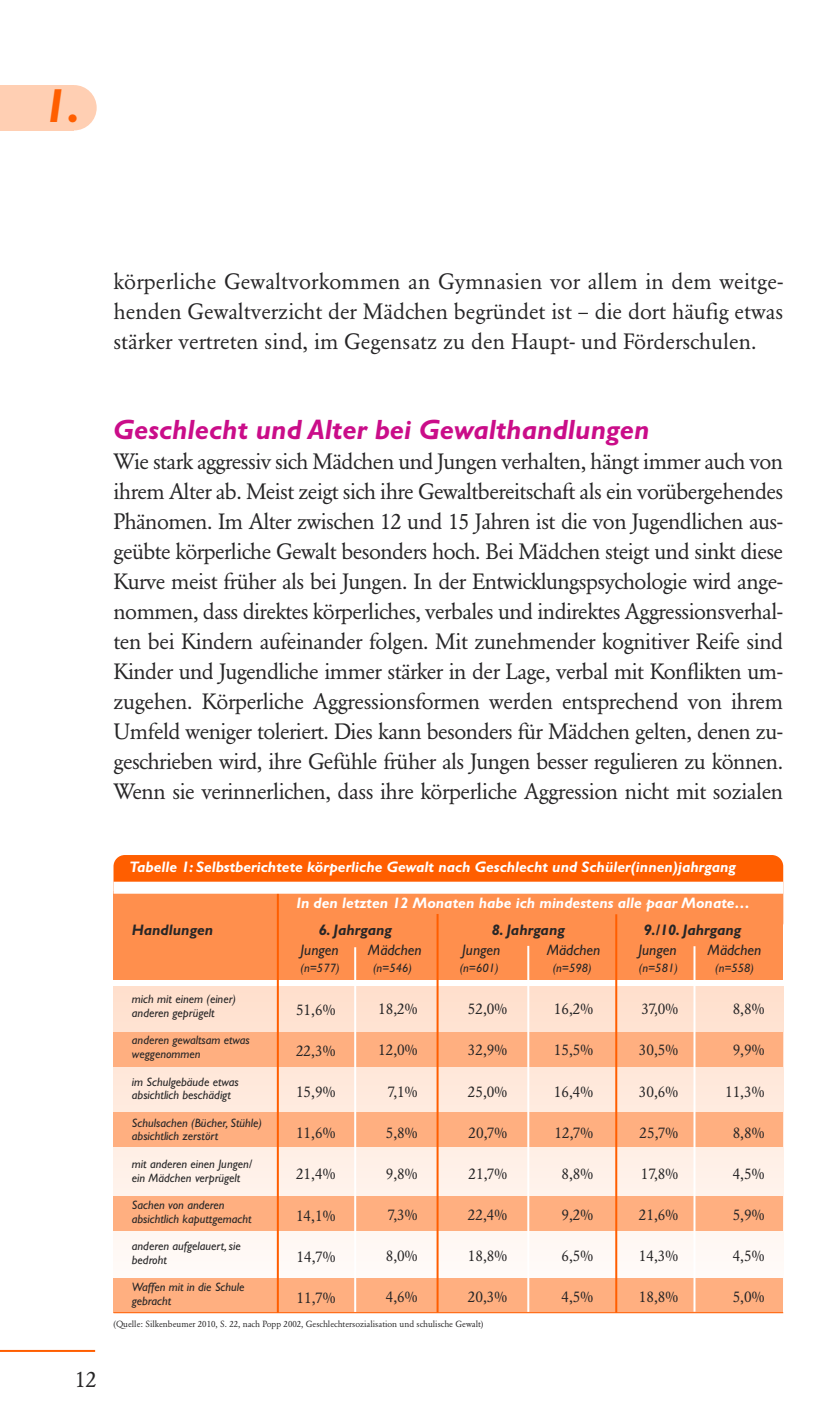
<style>
.page{position:relative;width:840px;height:1418px;background:#fff}
.page>*{position:absolute;margin:0;border:0;box-sizing:border-box;transform-origin:0 0}
.t1{font:italic 700 48px "Gill Sans";color:#ff5e00}
.t2{font:italic 700 28px "Gill Sans";color:#ca0d89}
.t3{font:22px/30px "Garamond BE";letter-spacing:-.02em;color:#272627;text-align:justify}
.t4{font:15.2px "Garamond BE";color:#272627}
.t5{font:italic 700 15.2px "Gill Sans";color:#fff}
.t6{font:italic 700 15.2px "Gill Sans";color:#272627}
.t7{font:italic 15.2px "Gill Sans";color:#272627}
.t8{font:italic 12.2px/13.8px "Gill Sans";color:#272627}
.t9{font:8.8px "Garamond BE";color:#272627}
</style>
<div class="page">
<div style="left:0;top:85px;width:74px;height:45px;background:#ffcfb3"></div>
<div style="left:51px;top:85px;width:46px;height:45px;background:#ffcfb3;border-radius:50%"></div>
<hr style="left:0;top:1349px;width:95px;height:2px;background:#ff5e00">
<div style="left:113px;top:855px;width:669px;height:79px;background:#ff5e00;border-radius:11px"></div>
<svg style="left:113px;top:986px;width:669px;height:292px"></svg>
<div style="left:113px;top:1032px;width:669px;height:34px;background:#ffaf80"></div>
<div style="left:113px;top:1112px;width:669px;height:34px;background:#ffaf80"></div>
<div style="left:113px;top:1196px;width:669px;height:34px;background:#ffaf80"></div>
<div style="left:113px;top:1278px;width:669px;height:34px;background:#ffaf80"></div>
<div style="left:113px;top:891px;width:669px;height:89px;background:#ff8f4d"></div>
<hr style="left:615px;top:914px;width:2px;height:398px;background:#ff5e00">
<hr style="left:354px;top:947px;width:2px;height:364px;background:#fff">
<hr style="left:527px;top:945px;width:2px;height:366px;background:#fff">
<hr style="left:693px;top:946px;width:2px;height:365px;background:#fff">
<hr style="left:436px;top:914px;width:2px;height:398px;background:#ff5e00">
<hr style="left:277px;top:891px;width:2px;height:421px;background:#ff5e00">
<hr style="left:113px;top:1312px;width:669px;height:1px;background:#ff5e00">
<div style="left:113px;top:881px;width:669px;height:12px;background:#fff"></div>
<h1 class="t1" style="left:43px;top:87px;width:39px">1.</h1>
<p class="t3" style="left:113px;top:268px;width:670px">körperliche Gewaltvorkommen an Gymnasien vor allem in dem weitge&shy;henden Gewaltverzicht der Mädchen begründet ist – die dort häufig etwas stärker vertreten sind, im Gegensatz zu den Haupt- und Förderschulen.</p>
<p class="t2" style="left:113px;top:419px;width:537px">Geschlecht und Alter bei Gewalthandlungen</p>
<p class="t3" style="left:113px;top:448px;width:671px">Wie stark aggressiv sich Mädchen und Jungen verhalten, hängt immer auch von ihrem Alter ab. Meist zeigt sich ihre Gewaltbereitschaft als ein vorübergehendes Phänomen. Im Alter zwischen 12 und 15 Jahren ist die von Jugendlichen aus&shy;geübte körperliche Gewalt besonders hoch. Bei Mädchen steigt und sinkt diese Kurve meist früher als bei Jungen. In der Entwicklungspsychologie wird ange&shy;nommen, dass direktes körperliches, verbales und indirektes Aggressionsverhal&shy;ten bei Kindern aufeinander folgen. Mit zunehmender kognitiver Reife sind Kinder und Jugendliche immer stärker in der Lage, verbal mit Konflikten um&shy;zugehen. Körperliche Aggressionsformen werden entsprechend von ihrem Umfeld weniger toleriert. Dies kann besonders für Mädchen gelten, denen zu&shy;geschrieben wird, ihre Gefühle früher als Jungen besser regulieren zu können.<br>Wenn sie verinnerlichen, dass ihre körperliche Aggression nicht mit sozialen</p>
<p class="t3" style="left:75px;top:1365px;width:23px">12</p>
<p class="t5" style="left:129px;top:860px;width:607px">Tabelle 1: Selbstberichtete körperliche Gewalt nach Geschlecht und Schüler(innen)jahrgang</p>
<p class="t5" style="left:296px;top:897px;width:455px">In den letzten 12 Monaten habe ich mindestens alle paar Monate…</p>
<p class="t6" style="left:132px;top:924px;width:83px">Handlungen</p>
<p class="t6" style="left:319px;top:924px;width:75px">6. Jahrgang</p>
<p class="t6" style="left:491px;top:924px;width:75px">8. Jahrgang</p>
<p class="t6" style="left:643px;top:924px;width:99px">9./10. Jahrgang</p>
<p class="t7" style="left:300px;top:944px;width:39px">Jungen</p>
<p class="t7" style="left:368px;top:944px;width:55px">Mädchen</p>
<p class="t7" style="left:462px;top:944px;width:39px">Jungen</p>
<p class="t7" style="left:546px;top:944px;width:55px">Mädchen</p>
<p class="t7" style="left:638px;top:944px;width:39px">Jungen</p>
<p class="t7" style="left:707px;top:944px;width:55px">Mädchen</p>
<p class="t8" style="left:300px;top:962px;width:40px">(n=577)</p>
<p class="t8" style="left:373px;top:962px;width:40px">(n=546)</p>
<p class="t8" style="left:459px;top:962px;width:40px">(n=601)</p>
<p class="t8" style="left:552px;top:962px;width:40px">(n=598)</p>
<p class="t8" style="left:638px;top:962px;width:40px">(n=581)</p>
<p class="t8" style="left:714px;top:962px;width:40px">(n=558)</p>
<p class="t4" style="left:296px;top:1003px;width:41px">51,6%</p>
<p class="t4" style="left:296px;top:1044px;width:41px">22,3%</p>
<p class="t4" style="left:296px;top:1085px;width:41px">15,9%</p>
<p class="t4" style="left:296px;top:1126px;width:41px">11,6%</p>
<p class="t4" style="left:296px;top:1168px;width:41px">21,4%</p>
<p class="t4" style="left:296px;top:1209px;width:41px">14,1%</p>
<p class="t4" style="left:296px;top:1250px;width:40px">14,7%</p>
<p class="t4" style="left:296px;top:1291px;width:40px">11,7%</p>
<p class="t8" style="left:132px;top:993px;width:106px">mich mit einem (einer) anderen geprügelt</p>
<p class="t8" style="left:132px;top:1034px;width:119px">anderen gewaltsam etwas weggenommen</p>
<p class="t8" style="left:132px;top:1075px;width:108px">im Schulgebäude etwas absichtlich beschädigt</p>
<p class="t8" style="left:132px;top:1116px;width:132px">Schulsachen (Bücher, Stühle) absichtlich zerstört</p>
<p class="t8" style="left:132px;top:1157px;width:122px">mit anderen einen Jungen/ ein Mädchen verprügelt</p>
<p class="t8" style="left:132px;top:1199px;width:121px">Sachen von anderen absichtlich kaputtgemacht</p>
<p class="t8" style="left:132px;top:1240px;width:110px">anderen aufgelauert, sie bedroht</p>
<p class="t8" style="left:132px;top:1281px;width:114px">Waffen mit in die Schule gebracht</p>
<p class="t9" style="left:113px;top:1320px;width:371px">(Quelle: Silkenbeumer 2010, S. 22, nach Popp 2002, Geschlechtersozialisation und schulische Gewalt)</p>
<p class="t4" style="left:553px;top:1003px;width:41px">16,2%</p>
<p class="t4" style="left:553px;top:1044px;width:41px">15,5%</p>
<p class="t4" style="left:553px;top:1085px;width:41px">16,4%</p>
<p class="t4" style="left:554px;top:1126px;width:40px">12,7%</p>
<p class="t4" style="left:561px;top:1167px;width:33px">8,8%</p>
<p class="t4" style="left:561px;top:1208px;width:33px">9,2%</p>
<p class="t4" style="left:561px;top:1249px;width:33px">6,5%</p>
<p class="t4" style="left:561px;top:1290px;width:33px">4,5%</p>
<p class="t4" style="left:378px;top:1003px;width:41px">18,2%</p>
<p class="t4" style="left:378px;top:1044px;width:41px">12,0%</p>
<p class="t4" style="left:387px;top:1085px;width:31px">7,1%</p>
<p class="t4" style="left:385px;top:1126px;width:33px">5,8%</p>
<p class="t4" style="left:385px;top:1167px;width:33px">9,8%</p>
<p class="t4" style="left:387px;top:1208px;width:31px">7,3%</p>
<p class="t4" style="left:385px;top:1249px;width:33px">8,0%</p>
<p class="t4" style="left:385px;top:1290px;width:33px">4,6%</p>
<p class="t4" style="left:641px;top:1003px;width:38px">37,0%</p>
<p class="t4" style="left:638px;top:1044px;width:41px">30,5%</p>
<p class="t4" style="left:638px;top:1085px;width:41px">30,6%</p>
<p class="t4" style="left:639px;top:1126px;width:40px">25,7%</p>
<p class="t4" style="left:640px;top:1167px;width:39px">17,8%</p>
<p class="t4" style="left:638px;top:1208px;width:41px">21,6%</p>
<p class="t4" style="left:638px;top:1249px;width:41px">14,3%</p>
<p class="t4" style="left:638px;top:1290px;width:41px">18,8%</p>
<p class="t4" style="left:467px;top:1003px;width:41px">52,0%</p>
<p class="t4" style="left:467px;top:1044px;width:41px">32,9%</p>
<p class="t4" style="left:467px;top:1085px;width:41px">25,0%</p>
<p class="t4" style="left:468px;top:1126px;width:40px">20,7%</p>
<p class="t4" style="left:468px;top:1167px;width:40px">21,7%</p>
<p class="t4" style="left:467px;top:1208px;width:41px">22,4%</p>
<p class="t4" style="left:467px;top:1249px;width:41px">18,8%</p>
<p class="t4" style="left:467px;top:1290px;width:41px">20,3%</p>
<p class="t4" style="left:732px;top:1003px;width:33px">8,8%</p>
<p class="t4" style="left:732px;top:1044px;width:33px">9,9%</p>
<p class="t4" style="left:724px;top:1085px;width:41px">11,3%</p>
<p class="t4" style="left:732px;top:1126px;width:33px">8,8%</p>
<p class="t4" style="left:732px;top:1167px;width:33px">4,5%</p>
<p class="t4" style="left:732px;top:1208px;width:33px">5,9%</p>
<p class="t4" style="left:732px;top:1249px;width:33px">4,5%</p>
<p class="t4" style="left:732px;top:1290px;width:33px">5,0%</p>
</div>
